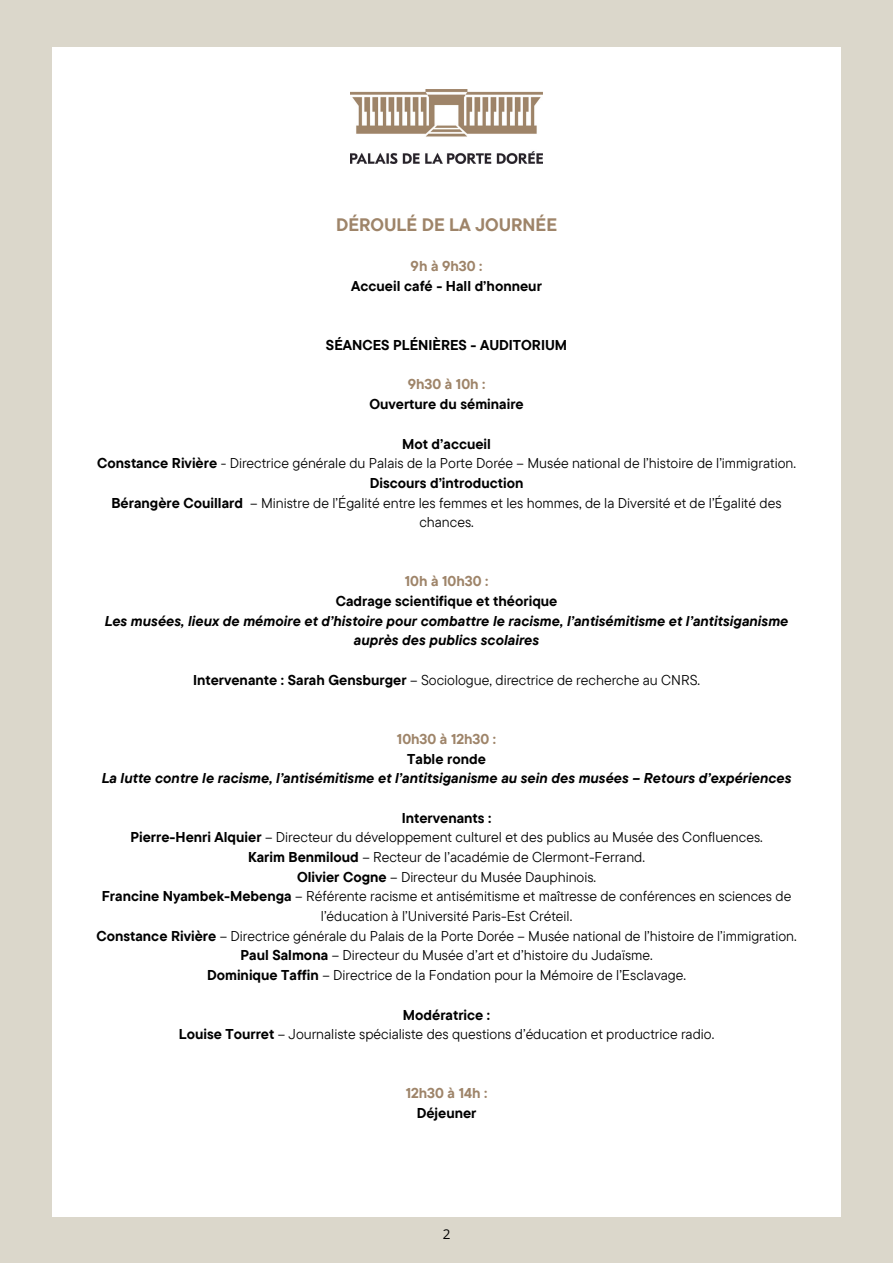
<style>
.page{position:relative;width:893px;height:1263px;background:#dbd7cb}
.page>*{position:absolute;margin:0;border:0;box-sizing:border-box;transform-origin:0 0}
.t1{font:700 18px "TT Commons Pro";color:#9e8469}
.t2{font:14.25px/19.6px "TT Commons Pro";color:#000;text-align:center}
.t3{font:italic 700 14.25px/19.6px "TT Commons Pro";color:#000;text-align:center}
.t4{font:700 14.25px/19.6px "TT Commons Pro";color:#000;text-align:center}
.t5{font:700 14.25px/19.6px "TT Commons Pro";color:#9e8469;text-align:center}
.t6{font:13.5px "Open Sans";color:#000}
.s1{color:#9e8469}
.s2{font-weight:700}
.s3{font-style:normal;color:#9e8469}
.s4{font-style:normal}
.s5{color:#000}
</style>
<div class="page">
<div style="left:52px;top:47px;width:788px;height:1169px;background:#fff"></div>
<img style="left:351px;top:89px;width:191px;height:75px">
<p class="t1" style="left:336px;top:213px;width:222px">DÉROULÉ DE LA JOURNÉE</p>
<h1 class="t4" style="left:351px;top:256px;width:192px"><span class="s1">9h à 9h30 :<br></span>Accueil café - Hall d’honneur</h1>
<h3 class="t4" style="left:326px;top:335px;width:243px">SÉANCES PLÉNIÈRES - AUDITORIUM</h3>
<h2 class="t4" style="left:369px;top:374px;width:156px"><span class="s1">9h30 à 10h :<br></span>Ouverture du séminaire</h2>
<h3 class="t4" style="left:402px;top:433px;width:90px">Mot d’accueil</h3>
<p class="t2" style="left:97px;top:453px;width:700px"><span class="s2">Constance Rivière</span> - Directrice générale du Palais de la Porte Dorée – Musée national de l’histoire de l’immigration.</p>
<p class="t4" style="left:370px;top:473px;width:155px">Discours d’introduction</p>
<p class="t2" style="left:112px;top:492px;width:671px"><span class="s2">Bérangère Couillard</span> – Ministre de l’Égalité entre les femmes et les hommes, de la Diversité et de l’Égalité des chances.</p>
<p class="t3" style="left:105px;top:571px;width:685px"><span class="s3">10h à 10h30 :<br></span><span class="s4">Cadrage scientifique et théorique<br></span>Les musées, lieux de mémoire et d’histoire pour combattre le racisme, l’antisémitisme et l’antitsiganisme auprès des publics scolaires</p>
<h3 class="t2" style="left:193px;top:670px;width:508px"><span class="s2">Intervenante : Sarah Gensburger</span> – Sociologue, directrice de recherche au CNRS.</h3>
<p class="t3" style="left:102px;top:729px;width:691px"><span class="s3">10h30 à 12h30 :<br></span><span class="s4">Table ronde<br></span>La lutte contre le racisme, l’antisémitisme et l’antitsiganisme au sein des musées – Retours d’expériences</p>
<h3 class="t4" style="left:402px;top:807px;width:91px">Intervenants :</h3>
<p class="t2" style="left:130px;top:827px;width:634px"><span class="s2">Pierre-Henri Alquier</span> – Directeur du développement culturel et des publics au Musée des Confluences.</p>
<p class="t2" style="left:248px;top:847px;width:398px"><span class="s2">Karim Benmiloud</span> – Recteur de l’académie de Clermont-Ferrand.</p>
<p class="t2" style="left:297px;top:866px;width:301px"><span class="s2">Olivier Cogne</span> – Directeur du Musée Dauphinois.</p>
<p class="t2" style="left:102px;top:886px;width:691px"><span class="s2">Francine Nyambek-Mebenga</span> – Référente racisme et antisémitisme et maîtresse de conférences en sciences de l’éducation à l’Université Paris-Est Créteil.</p>
<p class="t2" style="left:96px;top:925px;width:702px"><span class="s2">Constance Rivière</span> – Directrice générale du Palais de la Porte Dorée – Musée national de l’histoire de l’immigration.</p>
<p class="t2" style="left:240px;top:945px;width:414px"><span class="s2">Paul Salmona</span> – Directeur du Musée d’art et d’histoire du Judaïsme.</p>
<p class="t2" style="left:207px;top:965px;width:480px"><span class="s2">Dominique Taffin</span> – Directrice de la Fondation pour la Mémoire de l’Esclavage.</p>
<p class="t4" style="left:403px;top:1004px;width:89px">Modératrice :</p>
<p class="t2" style="left:179px;top:1024px;width:537px"><span class="s2">Louise Tourret</span> – Journaliste spécialiste des questions d’éducation et productrice radio.</p>
<p class="t5" style="left:406px;top:1083px;width:83px">12h30 à 14h :<br><span class="s5">Déjeuner</span></p>
<p class="t6" style="left:443px;top:1225px;width:9px">2</p>
</div>
